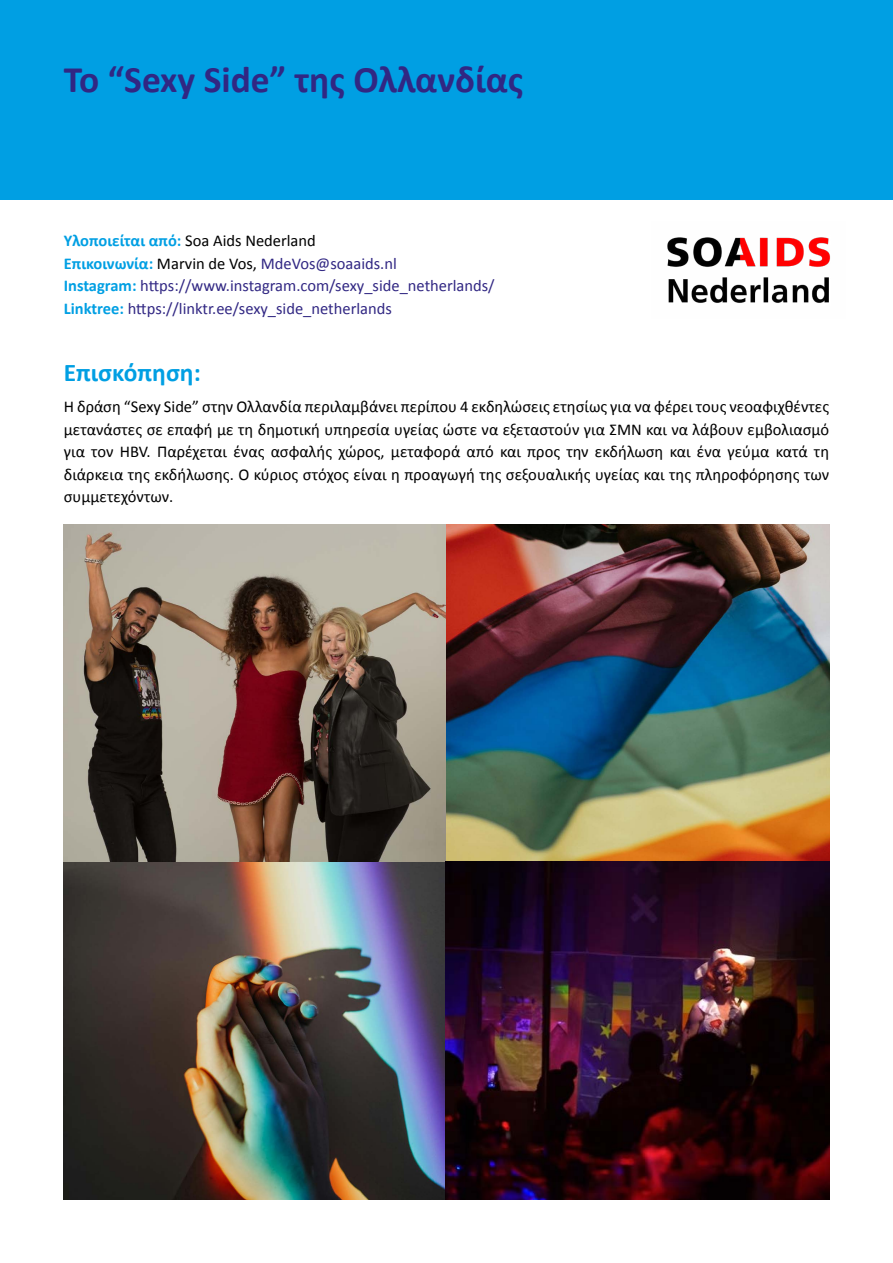
<style>
.page{position:relative;width:893px;height:1263px;background:#fff}
.page>*{position:absolute;margin:0;border:0;box-sizing:border-box;transform-origin:0 0}
.t1{font:700 37.5px "Calibri";color:#312783}
.t2{font:700 25.5px "Calibri";color:#009fe3}
.t3{font:16.5px/22.5px "Calibri";color:#000;text-align:justify}
.t4{font:16.5px/22.5px "Calibri";color:#312783}
.s1{font-weight:700;color:#009fe3}
.s2{color:#000}
</style>
<div class="page">
<div style="left:0;top:0;width:893px;height:200px;background:#009fe3"></div>
<img style="left:667px;top:237px;width:163px;height:66px">
<img style="left:64px;top:524px;width:765px;height:675px">
<h1 class="t1" style="left:64px;top:53px;width:461px">Το “Sexy Side” της Ολλανδίας</h1>
<p class="t4" style="left:64px;top:229px;width:432px"><span class="s1">Υλοποιείται από:</span> <span class="s2">Soa Aids Nederland<br></span><span class="s1">Επικοινωνία:</span> <span class="s2">Marvin de Vos,</span> MdeVos@soaaids.nl<br><span class="s1">Instagram:</span> https://www.instagram.com/sexy_side_netherlands/ <span class="s1">Linktree:</span> https://linktr.ee/sexy_side_netherlands</p>
<h2 class="t2" style="left:64px;top:355px;width:139px">Επισκόπηση:</h2>
<p class="t3" style="left:64px;top:395px;width:767px">Η δράση “Sexy Side” στην Ολλανδία περιλαμβάνει περίπου 4 εκδηλώσεις ετησίως για να φέρει τους νεοαφιχθέντες μετανάστες σε επαφή με τη δημοτική υπηρεσία υγείας ώστε να εξεταστούν για ΣΜΝ και να λάβουν εμβολιασμό για τον HBV. Παρέχεται ένας ασφαλής χώρος, μεταφορά από και προς την εκδήλωση και ένα γεύμα κατά τη διάρκεια της εκδήλωσης. Ο κύριος στόχος είναι η προαγωγή της σεξουαλικής υγείας και της πληροφόρησης των συμμετεχόντων.</p>
</div>
